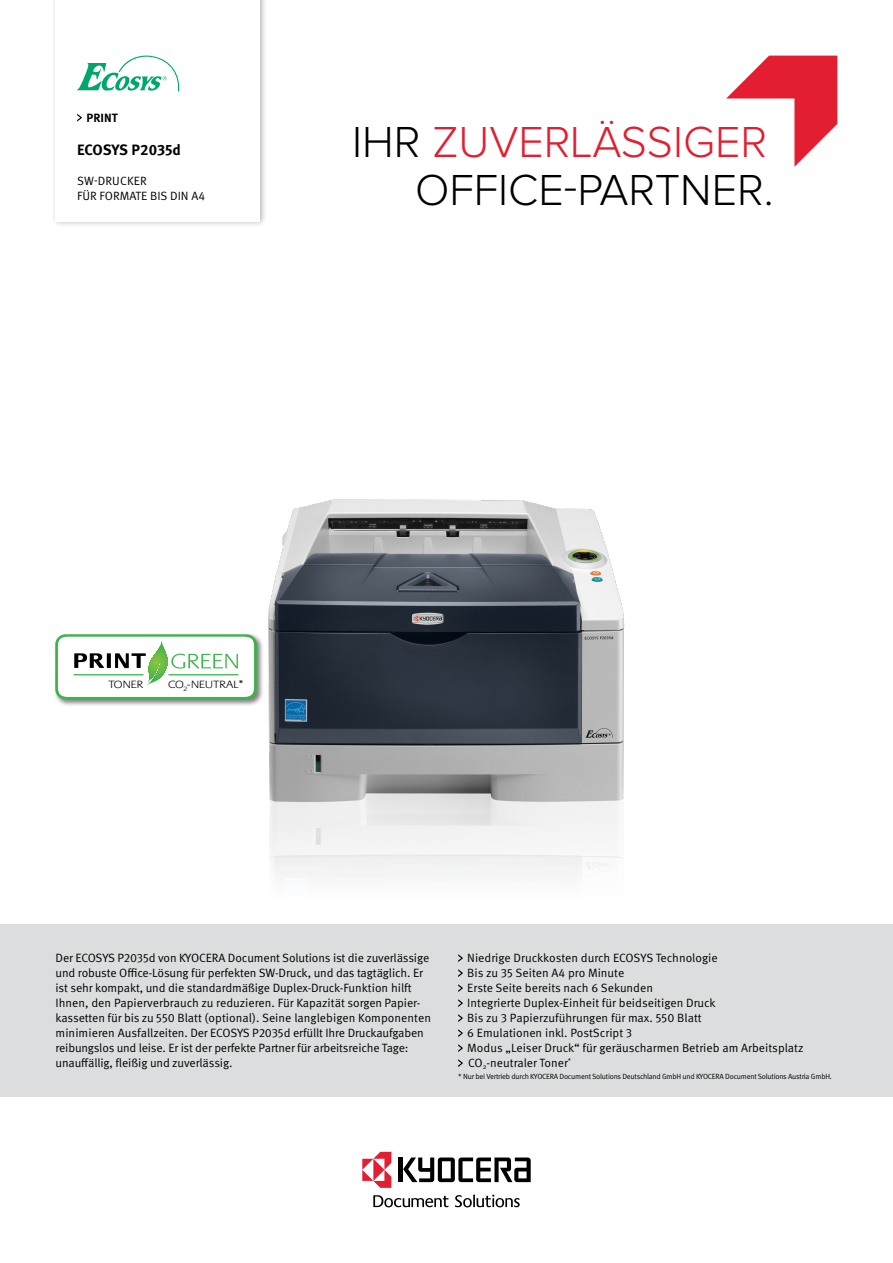
<style>
.page{position:relative;width:893px;height:1263px;background:#fff}
.page>*{position:absolute;margin:0;border:0;box-sizing:border-box;transform-origin:0 0}
.t1{font:300 45px/48px "Proxima Nova";color:#000;text-align:right}
.t2{font:700 15px "Meta Pro";letter-spacing:-.01em;color:#000}
.t3{font:12px/15px "Meta Pro";letter-spacing:-.01em;color:#000}
.t4{font:700 12px "Meta Pro";color:#000}
.t5{font:300 10.95px "Praxis EF";color:#000;scale:1.2 1}
.t6{font:7.5px "Meta Pro";letter-spacing:-.03em;color:#000}
.s1{color:#e31e30}
</style>
<div class="page">
<img style="left:268px;top:499px;width:357px;height:377px">
<div style="left:54px;top:633px;width:210px;height:74px;background:#000;opacity:.5"></div>
<svg style="left:55px;top:634px;width:202px;height:65px"></svg>
<hr style="left:73px;top:674px;width:71px;height:1px;background:#39b54a">
<hr style="left:168px;top:674px;width:70px;height:1px;background:#39b54a">
<div style="left:0;top:924px;width:893px;height:172px;background:#dcddde"></div>
<hr style="left:399px;top:1157px;width:4px;height:25px;background:#000">
<svg style="left:403px;top:1157px;width:128px;height:25px"></svg>
<svg style="left:455px;top:1195px;width:65px;height:12px"></svg>
<svg style="left:373px;top:1195px;width:75px;height:12px"></svg>
<svg style="left:362px;top:1152px;width:29px;height:36px"></svg>
<div style="left:51px;top:0;width:216px;height:228px;background:#000;opacity:.3"></div>
<div style="left:56px;top:0;width:204px;height:221px;background:#fff"></div>
<svg style="left:77px;top:56px;width:102px;height:36px"></svg>
<svg style="left:726px;top:56px;width:111px;height:111px"></svg>
<svg style="left:458px;top:954px;width:5px;height:8px"></svg>
<svg style="left:458px;top:969px;width:5px;height:8px"></svg>
<svg style="left:458px;top:984px;width:5px;height:8px"></svg>
<svg style="left:458px;top:999px;width:5px;height:8px"></svg>
<svg style="left:458px;top:1014px;width:5px;height:8px"></svg>
<svg style="left:458px;top:1029px;width:5px;height:8px"></svg>
<svg style="left:458px;top:1044px;width:5px;height:8px"></svg>
<svg style="left:458px;top:1059px;width:5px;height:8px"></svg>
<svg style="left:77px;top:114px;width:5px;height:8px"></svg>
<p class="t4" style="left:87px;top:108px;width:33px">PRINT</p>
<p class="t2" style="left:77px;top:138px;width:105px">ECOSYS P2035d</p>
<p class="t3" style="left:77px;top:173px;width:130px">SW-Drucker<br>FÜR FORMATE BIS DIN A4</p>
<h1 class="t1" style="left:352px;top:120px;width:423px">IHR <span class="s1">ZUVERLÄSSIGER<br></span>OFFICE-PARTNER.</h1>
<p class="t5" style="left:108px;top:679px;width:31px">TONER</p>
<p class="t5" style="left:168px;top:679px;width:64px">CO<sub>2</sub>-NEUTRAL*</p>
<p class="t3" style="left:56px;top:951px;width:377px">Der ECOSYS P2035d von KYOCERA Document Solutions ist die zuverlässige und robuste Office-Lösung für perfekten SW-Druck, und das tagtäglich. Er ist sehr kompakt, und die standardmäßige Duplex-Druck-Funktion hilft Ihnen, den Papierverbrauch zu reduzieren. Für Kapazität sorgen Papier&shy;kassetten für bis zu 550 Blatt (optional). Seine langlebigen Komponenten minimieren Ausfallzeiten. Der ECOSYS P2035d erfüllt Ihre Druckaufgaben reibungslos und leise. Er ist der perfekte Partner für arbeitsreiche Tage: unauffällig, fleißig und zuverlässig.</p>
<p class="t3" style="left:467px;top:951px;width:338px">Niedrige Druckkosten durch ECOSYS Technologie<br>Bis zu 35 Seiten A4 pro Minute<br>Erste Seite bereits nach 6 Sekunden<br>Integrierte Duplex-Einheit für beidseitigen Druck<br>Bis zu 3 Papierzuführungen für max. 550 Blatt<br>6 Emulationen inkl. PostScript 3<br>Modus „Leiser Druck“ für geräuscharmen Betrieb am Arbeitsplatz CO<sub>2</sub>-neutraler Toner<sup>*</sup></p>
<p class="t6" style="left:458px;top:1072px;width:375px">* Nur bei Vertrieb durch KYOCERA Document Solutions Deutschland GmbH und KYOCERA Document Solutions Austria GmbH.</p>
</div>
